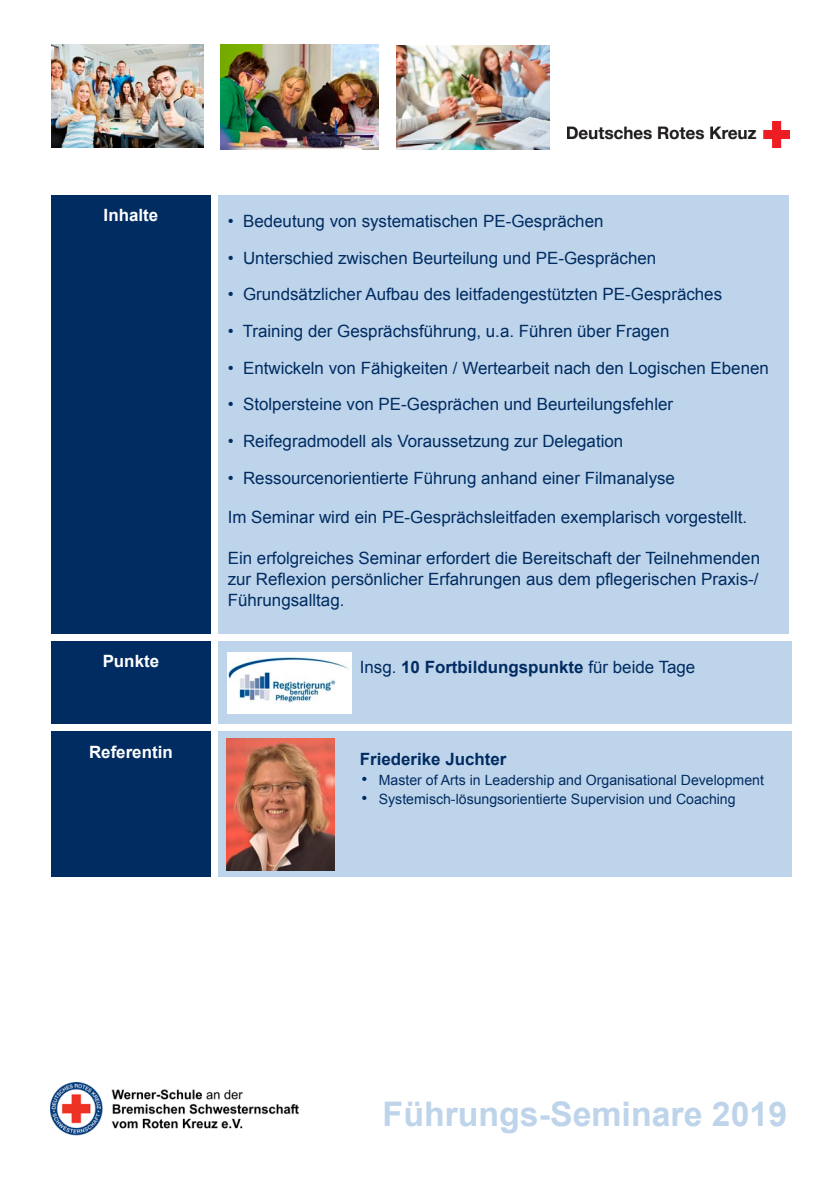
<style>
.page{position:relative;width:840px;height:1188px;background:#fff}
.page>*{position:absolute;margin:0;border:0;box-sizing:border-box;transform-origin:0 0}
.t1{font:700 33.8px "Arial";color:#bed4ea}
.t2{font:17px/21.2px "Arial";color:#002c62;text-align:justify}
.t3{font:700 17px "Arial";color:#002c62}
.t4{font:700 17px "Arial";color:#fff}
.t5{font:14.2px "Arial";color:#002c62}
.s1{font-weight:400}
.s2{font-size:17px}
</style>
<div class="page">
<img style="left:51px;top:1082px;width:248px;height:54px">
<div style="left:51px;top:195px;width:160px;height:439px;background:#002c62"></div>
<div style="left:218px;top:195px;width:571px;height:439px;background:#bed4ea"></div>
<div style="left:218px;top:641px;width:574px;height:83px;background:#bed4ea"></div>
<img style="left:227px;top:652px;width:125px;height:62px">
<div style="left:51px;top:731px;width:160px;height:146px;background:#002c62"></div>
<div style="left:218px;top:731px;width:574px;height:146px;background:#bed4ea"></div>
<img style="left:226px;top:738px;width:108px;height:132px">
<div style="left:51px;top:641px;width:160px;height:83px;background:#002c62"></div>
<img style="left:396px;top:46px;width:154px;height:104px">
<img style="left:568px;top:121px;width:221px;height:27px">
<img style="left:52px;top:44px;width:151px;height:104px">
<img style="left:220px;top:45px;width:158px;height:105px">
<p class="t4" style="left:104px;top:209px;width:56px">Inhalte</p>
<p class="t2" style="left:228px;top:212px;width:377px">• Bedeutung von systematischen PE-Gesprächen</p>
<p class="t2" style="left:228px;top:249px;width:430px">• Unterschied zwischen Beurteilung und PE-Gesprächen</p>
<p class="t2" style="left:228px;top:285px;width:496px">• Grundsätzlicher Aufbau des leitfadengestützten PE-Gespräches</p>
<p class="t2" style="left:228px;top:322px;width:443px">• Training der Gesprächsführung, u.a. Führen über Fragen</p>
<p class="t2" style="left:228px;top:359px;width:543px">• Entwickeln von Fähigkeiten / Wertearbeit nach den Logischen Ebenen</p>
<p class="t2" style="left:228px;top:395px;width:447px">• Stolpersteine von PE-Gesprächen und Beurteilungsfehler</p>
<p class="t2" style="left:228px;top:432px;width:397px">• Reifegradmodell als Voraussetzung zur Delegation</p>
<p class="t2" style="left:228px;top:469px;width:449px">• Ressourcenorientierte Führung anhand einer Filmanalyse</p>
<p class="t2" style="left:228px;top:508px;width:521px">Im Seminar wird ein PE-Gesprächsleitfaden exemplarisch vorgestellt.</p>
<p class="t2" style="left:228px;top:549px;width:534px">Ein erfolgreiches Seminar erfordert die Bereitschaft der Teilnehmenden zur Reflexion persönlicher Erfahrungen aus dem pflegerischen Praxis-/ Führungsalltag.</p>
<p class="t4" style="left:103px;top:655px;width:58px">Punkte</p>
<p class="t4" style="left:89px;top:745px;width:85px">Referentin</p>
<p class="t3" style="left:360px;top:661px;width:337px"><span class="s1">Insg.</span> 10 Fortbildungspunkte <span class="s1">für beide Tage</span></p>
<p class="t3" style="left:360px;top:753px;width:148px">Friederike Juchter</p>
<p class="t5" style="left:362px;top:770px;width:404px"><span class="s2">•</span> Master of Arts in Leadership and Organisational Development</p>
<p class="t5" style="left:362px;top:794px;width:376px"><span class="s2">•</span> Systemisch-lösungsorientierte Supervision und Coaching</p>
<h1 class="t1" style="left:383px;top:1101px;width:406px">Führungs-Seminare 2019</h1>
</div>
